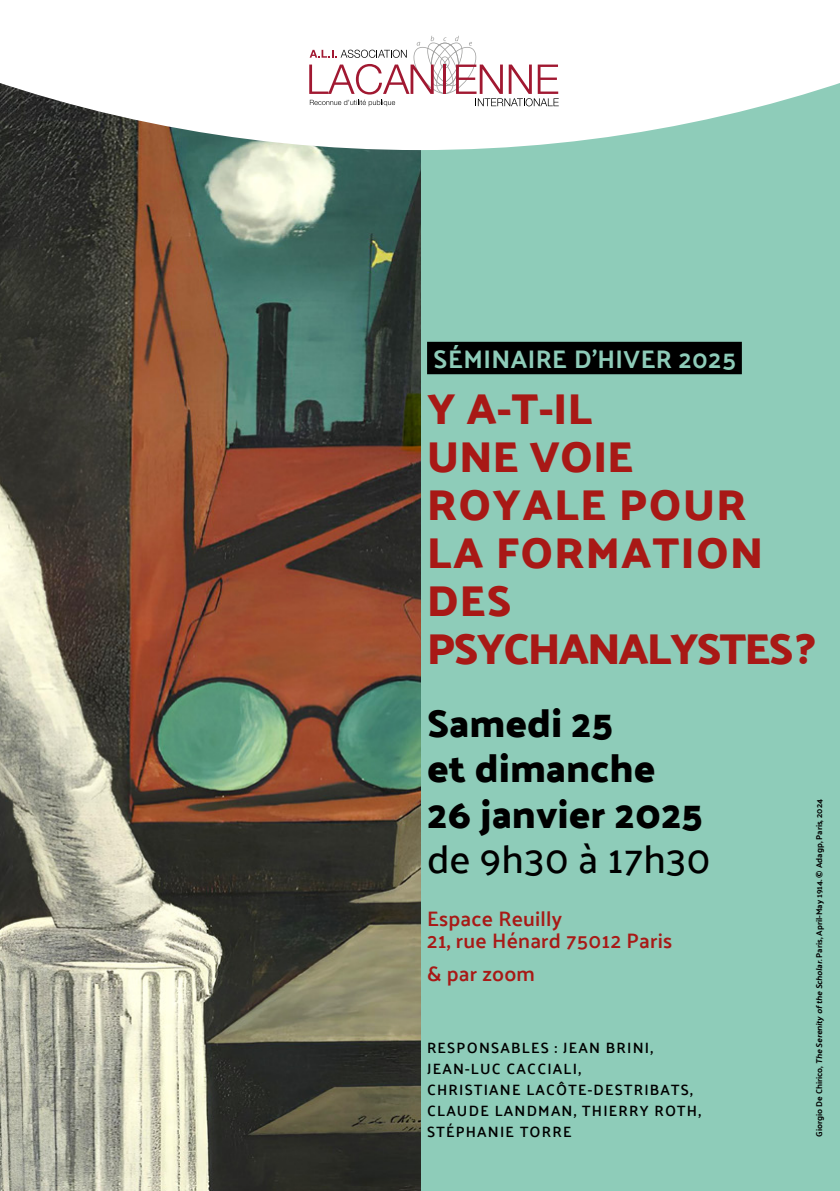
<style>
.page{position:relative;width:840px;height:1191px;background:#fff}
.page>*{position:absolute;margin:0;border:0;box-sizing:border-box;transform-origin:0 0}
.t1{font:600 44px/48px "Palanquin Dark";letter-spacing:.02em;color:#a81916}
.t2{font:600 39.4px/45.2px "Palanquin Dark";color:#000}
.t3{font:500 39.4px "Palanquin";color:#000}
.t4{font:25.4px "Palanquin Dark";letter-spacing:.02em;color:#8eccb9}
.t5{font:600 20.8px/21.8px "Palanquin";letter-spacing:.01em;color:#a81916}
.t6{font:600 15px/20.8px "Palanquin";letter-spacing:.08em;color:#000}
.t7{font:8.4px "Palanquin Dark";color:#000}
</style>
<div class="page">
<div style="left:420px;top:54px;width:419px;height:1137px;background:#8eccb9"></div>
<img style="left:0;top:150px;width:420px;height:1041px">
<svg style="left:0;top:35px;width:839px;height:115px"></svg>
<div style="left:427px;top:342px;width:314px;height:32px;background:#000"></div>
<svg style="left:309px;top:36px;width:249px;height:70px"></svg>
<h3 class="t4" style="left:433px;top:344px;width:303px">SÉMINAIRE D’HIVER 2025</h3>
<h1 class="t1" style="left:427px;top:385px;width:390px">Y A-T-IL<br>UNE VOIE<br>ROYALE POUR<br>LA FORMATION<br>DES<br>PSYCHANALYSTES?</h1>
<h2 class="t2" style="left:427px;top:701px;width:277px">Samedi 25<br>et dimanche<br>26 janvier 2025</h2>
<h2 class="t3" style="left:427px;top:836px;width:285px">de 9h30 à 17h30</h2>
<h3 class="t5" style="left:427px;top:907px;width:246px">Espace Reuilly<br>21, rue Hénard 75012 Paris</h3>
<h3 class="t5" style="left:427px;top:962px;width:109px">&amp; par zoom</h3>
<p class="t6" style="left:427px;top:1037px;width:275px">RESPONSABLES : JEAN BRINI,<br>JEAN-LUC CACCIALI,<br>CHRISTIANE LACÔTE-DESTRIBATS,<br>CLAUDE LANDMAN, THIERRY ROTH,<br>STÉPHANIE TORRE</p>
<p class="t7" style="left:814px;top:1136px;width:339px;rotate:-90deg">Giorgio De Chirico, The Serenity ofthe Scholar.Paris, April-May 1914. © Adagp, Paris, 2024</p>
</div>
